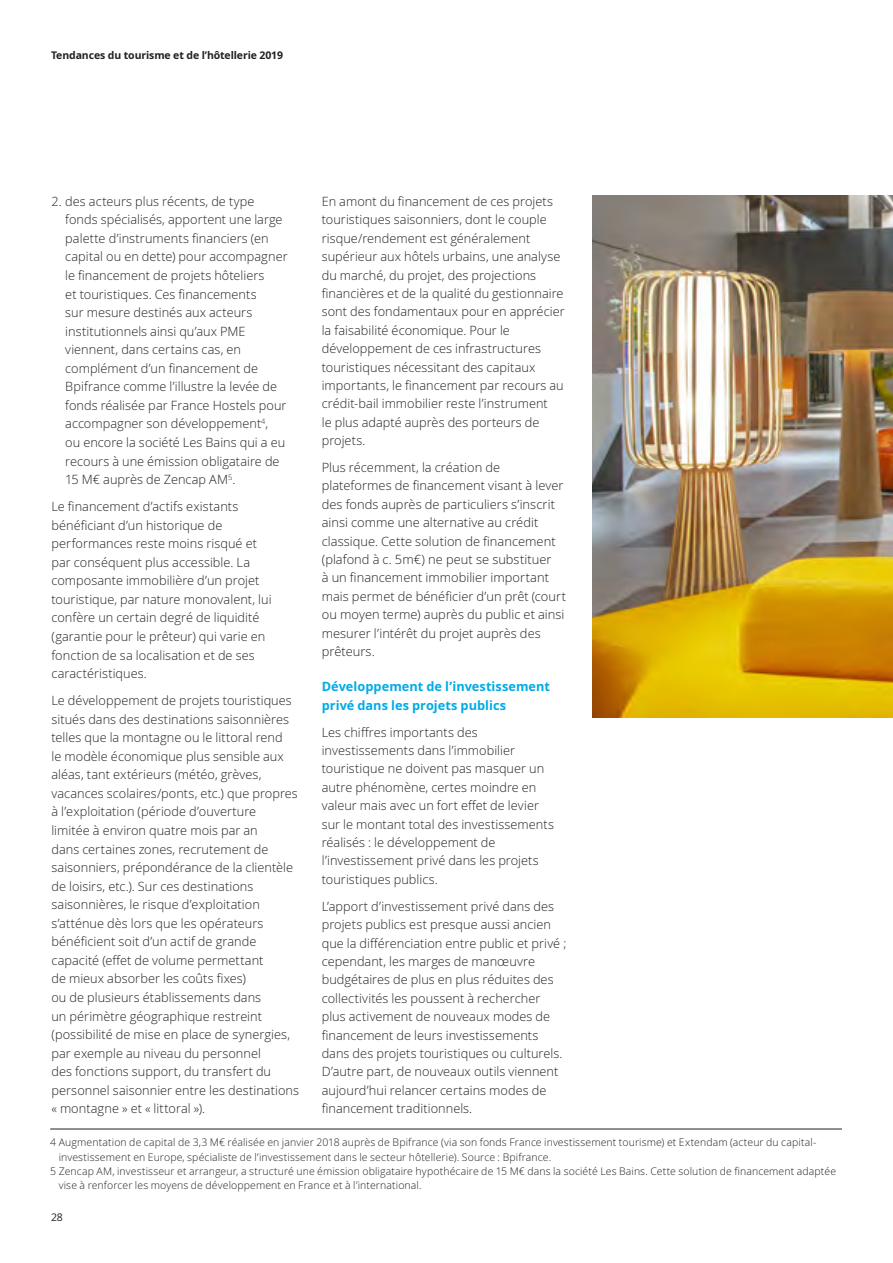
<style>
.page{position:relative;width:893px;height:1263px;background:#fff}
.page>*{position:absolute;margin:0;border:0;box-sizing:border-box;transform-origin:0 0}
.t1{font:300 12.75px/18.6px "Open Sans";letter-spacing:.005em;color:#231f20}
.Intertitre_bleu_3{font:700 12.75px/18.5px "Open Sans";letter-spacing:.005em;color:#00abe7}
.End_notes__7_9_5pt{font:300 10.5px/14.2px "Open Sans";letter-spacing:.01em;color:#231f20}
.t2{font:700 10.5px "Open Sans";letter-spacing:-.01em;color:#231f20}
.t3{font:10.5px "Open Sans";color:#231f20}
</style>
<div class="page">
<hr style="left:50px;top:1129px;width:792px;height:1px;background:#231f20">
<img style="left:592px;top:196px;width:301px;height:522px">
<p class="t2" style="left:51px;top:48px;width:234px">Tendances du tourisme et de l’hôtellerie 2019</p>
<p class="t1" style="left:65px;top:192px;width:224px;text-indent:-14px">2. des acteurs plus récents, de type fonds spécialisés, apportent une large palette d’instruments financiers (en capital ou en dette) pour accompagner le financement de projets hôteliers<br>et touristiques. Ces financements<br>sur mesure destinés aux acteurs institutionnels ainsi qu’aux PME viennent, dans certains cas, en complément d’un financement de Bpifrance comme l’illustre la levée de fonds réalisée par France Hostels pour accompagner son développement<sup>4</sup>,<br>ou encore la société Les Bains qui a eu recours à une émission obligataire de 15 M€ auprès de Zencap AM<sup>5</sup>.</p>
<p class="t1" style="left:51px;top:497px;width:222px">Le financement d’actifs existants bénéficiant d’un historique de performances reste moins risqué et par conséquent plus accessible. La composante immobilière d’un projet touristique, par nature monovalent, lui confère un certain degré de liquidité (garantie pour le prêteur) qui varie en fonction de sa localisation et de ses caractéristiques.</p>
<p class="t1" style="left:51px;top:691px;width:249px">Le développement de projets touristiques situés dans des destinations saisonnières telles que la montagne ou le littoral rend<br>le modèle économique plus sensible aux aléas, tant extérieurs (météo, grèves, vacances scolaires/ponts, etc.) que propres à l’exploitation (période d’ouverture<br>limitée à environ quatre mois par an<br>dans certaines zones, recrutement de saisonniers, prépondérance de la clientèle de loisirs, etc.). Sur ces destinations saisonnières, le risque d’exploitation s’atténue dès lors que les opérateurs bénéficient soit d’un actif de grande capacité (effet de volume permettant<br>de mieux absorber les coûts fixes)<br>ou de plusieurs établissements dans<br>un périmètre géographique restreint (possibilité de mise en place de synergies, par exemple au niveau du personnel<br>des fonctions support, du transfert du personnel saisonnier entre les destinations « montagne » et « littoral »).</p>
<p class="t1" style="left:322px;top:192px;width:244px">En amont du financement de ces projets touristiques saisonniers, dont le couple risque/rendement est généralement supérieur aux hôtels urbains, une analyse du marché, du projet, des projections financières et de la qualité du gestionnaire sont des fondamentaux pour en apprécier la faisabilité économique. Pour le développement de ces infrastructures touristiques nécessitant des capitaux importants, le financement par recours au crédit-bail immobilier reste l’instrument<br>le plus adapté auprès des porteurs de projets.</p>
<p class="t1" style="left:322px;top:458px;width:246px">Plus récemment, la création de plateformes de financement visant à lever des fonds auprès de particuliers s’inscrit ainsi comme une alternative au crédit classique. Cette solution de financement (plafond à c. 5m€) ne peut se substituer<br>à un financement immobilier important mais permet de bénéficier d’un prêt (court ou moyen terme) auprès du public et ainsi mesurer l’intérêt du projet auprès des prêteurs.</p>
<p class="Intertitre_bleu_3" style="left:322px;top:677px;width:230px">Développement de l’investissement privé dans les projets publics</p>
<p class="t1" style="left:322px;top:722px;width:234px">Les chiffres importants des investissements dans l’immobilier touristique ne doivent pas masquer un autre phénomène, certes moindre en valeur mais avec un fort effet de levier sur le montant total des investissements réalisés : le développement de l’investissement privé dans les projets touristiques publics.</p>
<p class="t1" style="left:322px;top:896px;width:246px">L’apport d’investissement privé dans des projets publics est presque aussi ancien que la différenciation entre public et privé ; cependant, les marges de manœuvre budgétaires de plus en plus réduites des collectivités les poussent à rechercher plus activement de nouveaux modes de financement de leurs investissements dans des projets touristiques ou culturels.<br>D’autre part, de nouveaux outils viennent aujourd’hui relancer certains modes de financement traditionnels.</p>
<p class="End_notes__7_9_5pt" style="left:59px;top:1135px;width:759px;text-indent:-9px">4 Augmentation de capital de 3,3 M€ réalisée en janvier 2018 auprès de Bpifrance (via son fonds France investissement tourisme) et Extendam (acteur du capital&shy;investissement en Europe, spécialiste de l’investissement dans le secteur hôtellerie). Source : Bpifrance.</p>
<p class="End_notes__7_9_5pt" style="left:59px;top:1163px;width:779px;text-indent:-9px">5 Zencap AM, investisseur et arrangeur, a structuré une émission obligataire hypothécaire de 15 M€ dans la société Les Bains. Cette solution de financement adaptée vise à renforcer les moyens de développement en France et à l’international.</p>
<p class="t3" style="left:51px;top:1210px;width:13px">28</p>
</div>
